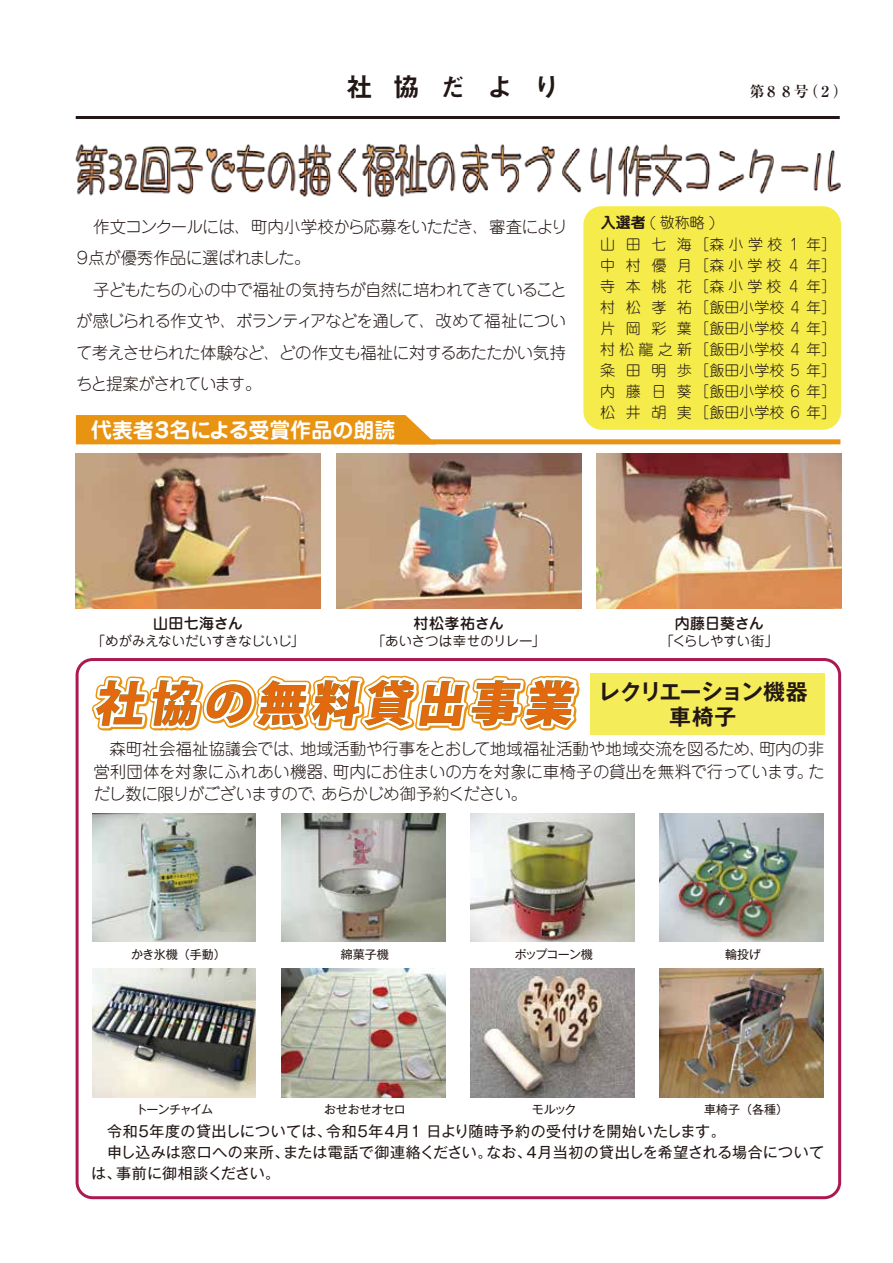
<style>
.page{position:relative;width:893px;height:1263px;background:#fff}
.page>*{position:absolute;margin:0;border:0;box-sizing:border-box;transform-origin:0 0}
.t1{font:27px "Midashi Go Pr 6 MB31";color:#221714}
.t2{font:700 21.75px/24.5px "Gothic MB101 Pr 6 De";letter-spacing:-.035em;color:#221714}
.t3{font:700 21px "Jun 501 Pro";color:#fff}
.t4{font:300 16.5px/31.5px "Jun 101 Pro";letter-spacing:-.04em;color:#221714}
.t5{font:300 15px/21px "Jun 101 Pro";color:#221714;text-align:justify}
.t6{font:15px/21px "Gothic MB101 Pr 6";letter-spacing:.015em;color:#221714}
.t7{font:500 15px "Jun 34 Pro";color:#221714}
.t8{font:700 15px "Ryumin Pro";color:#221714}
.t9{font:13.5px "Jun 201 Pro";letter-spacing:-.01em;color:#221714}
.t10{font:12px "Gothic MB101 Pr 6";letter-spacing:-.035em;color:#221714}
.t11{font:12px "Gothic MB101 Pr 6";letter-spacing:-.07em;color:#221714}
.t12{font:12px "Gothic MB101 Pr 6";letter-spacing:-.11em;color:#221714}
.s1{font-family:"Jun 501 Pro";font-weight:700}
.s2{font-family:"Koz Go Pr 6 N";font-weight:800;font-style:italic;font-size:47.4px;color:#0c783a}
</style>
<div class="page">
<hr style="left:76px;top:116px;width:764px;height:3px;background:#221714">
<svg style="left:75px;top:415px;width:362px;height:30px;background:#ea9a21"></svg>
<div style="left:398px;top:439px;width:442px;height:5px;border:2px solid #e99312"></div>
<img style="left:75px;top:143px;width:766px;height:55px">
<div style="left:583px;top:206px;width:258px;height:224px;background:#f5eb4a;border-radius:18px"></div>
<svg style="left:76px;top:658px;width:765px;height:541px"></svg>
<svg style="left:79px;top:658px;width:538px;height:138px"></svg>
<img style="left:92px;top:813px;width:164px;height:128px">
<img style="left:471px;top:813px;width:163px;height:128px">
<img style="left:281px;top:813px;width:164px;height:128px">
<img style="left:281px;top:969px;width:164px;height:128px">
<img style="left:471px;top:969px;width:163px;height:128px">
<img style="left:660px;top:969px;width:163px;height:128px">
<img style="left:92px;top:969px;width:164px;height:128px">
<img style="left:660px;top:813px;width:163px;height:128px">
<img style="left:76px;top:454px;width:244px;height:155px">
<img style="left:336px;top:454px;width:245px;height:155px">
<img style="left:597px;top:454px;width:245px;height:155px">
<h1 class="t1" style="left:346px;top:65px;width:216px">社 協 だ よ り</h1>
<p class="t8" style="left:750px;top:79px;width:100px">第８８号（２）</p>
<p class="t4" style="left:74px;top:209px;width:495px">　作文コンクールには、町内小学校から応募をいただき、審査により<br>９点が優秀作品に選ばれました。<br>　子どもたちの心の中で福祉の気持ちが自然に培われてきていることが感じられる作文や、ボランティアなどを通して、改めて福祉について考えさせられた体験など、どの作文も福祉に対するあたたかい気持ちと提案がされています。</p>
<p class="t3" style="left:91px;top:413px;width:306px">代表者３名による受賞作品の朗読</p>
<p class="t5" style="left:601px;top:210px;width:116px"><span class="s1">入選者</span> ( 敬称略 )</p>
<p class="t5" style="left:600px;top:232px;width:237px">山 田 七 海［森小学校１年］中 村 優 月［森小学校 4 年］寺 本 桃 花［森小学校 4 年］村 松 孝 祐［飯田小学校 4 年］片 岡 彩 葉［飯田小学校 4 年］村松龍之新［飯田小学校 4 年］粂 田 明 歩［飯田小学校 5 年］内 藤 日 葵［飯田小学校 6 年］松 井 胡 実［飯田小学校 6 年］</p>
<p class="t7" style="left:153px;top:612px;width:91px">山田七海さん</p>
<p class="t9" style="left:99px;top:630px;width:200px">｢めがみえないだいすきなじいじ｣</p>
<p class="t7" style="left:413px;top:612px;width:92px">村松孝祐さん</p>
<p class="t9" style="left:379px;top:630px;width:161px">｢あいさつは幸せのリレー｣</p>
<p class="t7" style="left:675px;top:612px;width:91px">内藤日葵さん</p>
<p class="t9" style="left:667px;top:630px;width:105px">｢くらしやすい街｣</p>
<h2 class="t2" style="left:669px;top:679px;width:140px;text-indent:-575px"><span class="s2">社協の無料貸出事業</span>レクリエーション機器車椅子</h2>
<p class="t4" style="left:93px;top:736px;width:733px;line-height:22.5px;text-align:justify">　森町社会福祉協議会では、地域活動や行事をとおして地域福祉活動や地域交流を図るため、町内の非営利団体を対象にふれあい機器、町内にお住まいの方を対象に車椅子の貸出を無料で行っています。ただし数に限りがございますので、あらかじめ御予約ください。</p>
<p class="t10" style="left:131px;top:944px;width:96px">かき氷機（手動）</p>
<p class="t10" style="left:341px;top:944px;width:49px">綿菓子機</p>
<p class="t11" style="left:515px;top:944px;width:80px">ポップコーン機</p>
<p class="t10" style="left:725px;top:944px;width:37px">輪投げ</p>
<p class="t12" style="left:136px;top:1099px;width:79px">トーンチャイム</p>
<p class="t10" style="left:324px;top:1099px;width:83px">おせおせオセロ</p>
<p class="t10" style="left:532px;top:1099px;width:46px">モルック</p>
<p class="t10" style="left:704px;top:1099px;width:86px">車椅子（各種）</p>
<p class="t6" style="left:91px;top:1120px;width:734px">　令和５年度の貸出しについては、令和５年４月1 日より随時予約の受付けを開始いたします。<br>　申し込みは窓口への来所、または電話で御連絡ください。なお、４月当初の貸出しを希望される場合については、事前に御相談ください。</p>
</div>
